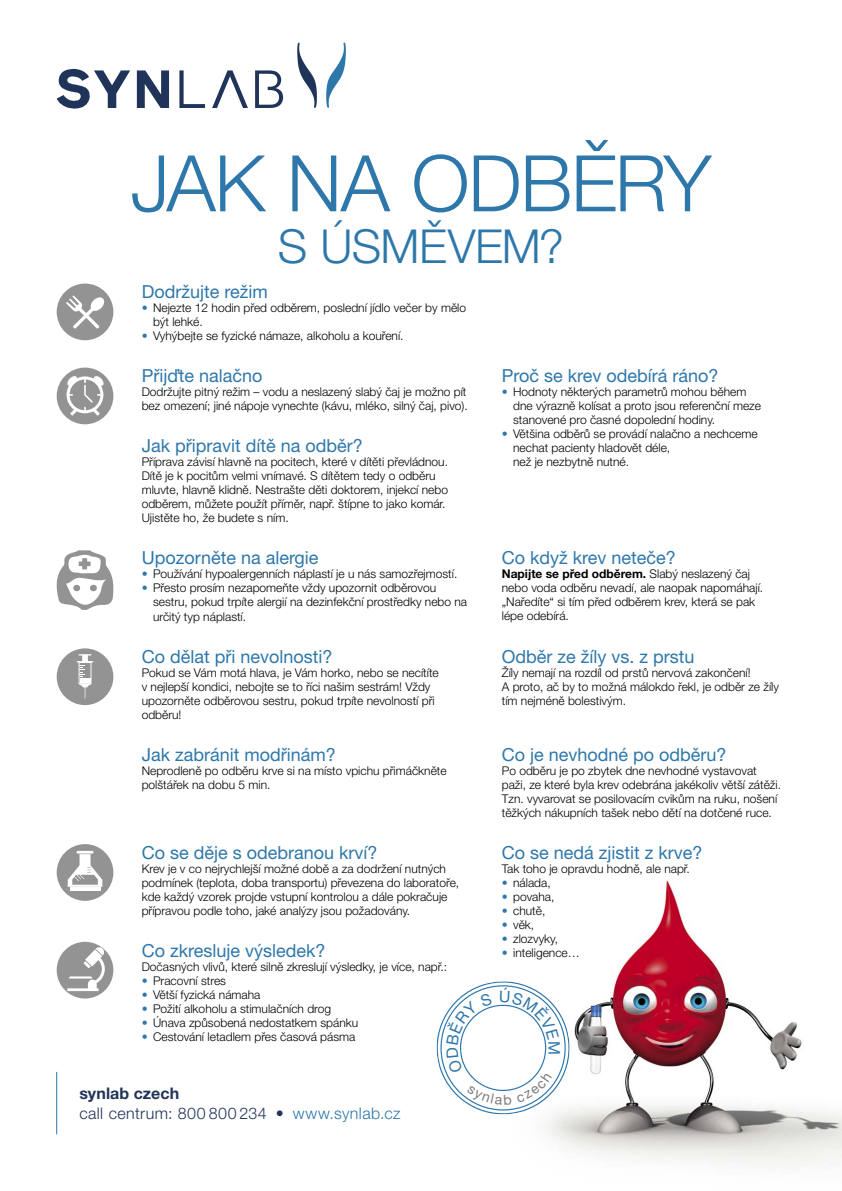
<style>
.page{position:relative;width:842px;height:1191px;background:#fff}
.page>*{position:absolute;margin:0;border:0;box-sizing:border-box;transform-origin:0 0}
.t1{font:300 78.1px "Helvetica Neue CE";letter-spacing:-.02em;color:#2e77aa}
.t2{font:300 46.9px "Helvetica Neue CE";letter-spacing:-.01em;color:#2e77aa}
.t3{font:18px "Helvetica Neue CE";color:#2e77aa}
.t4{font:300 16px/20px "Helvetica Neue CE";letter-spacing:.03em;color:#20345a}
.t5{font:16px "Helvetica Neue CE";color:#2e77aa}
.t6{font:300 12px/14px "Helvetica Neue CE";color:#000}
.s1{color:#2e77aa}
.s2{font-weight:700}
</style>
<div class="page">
<img style="left:497px;top:879px;width:345px;height:285px">
<svg style="left:56px;top:550px;width:58px;height:60px"></svg>
<div style="left:57px;top:648px;width:56px;height:57px;background:#939393;border-radius:50%"></div>
<svg style="left:77px;top:654px;width:16px;height:45px"></svg>
<div style="left:57px;top:844px;width:56px;height:57px;background:#939393;border-radius:50%"></div>
<hr style="left:70px;top:887px;width:30px;height:3px;background:#fff">
<svg style="left:68px;top:851px;width:34px;height:35px"></svg>
<div style="left:57px;top:941px;width:56px;height:57px;background:#939393;border-radius:50%"></div>
<svg style="left:67px;top:946px;width:38px;height:45px"></svg>
<div style="left:57px;top:367px;width:56px;height:57px;background:#939393;border-radius:50%"></div>
<svg style="left:67px;top:376px;width:37px;height:40px"></svg>
<div style="left:57px;top:283px;width:56px;height:57px;background:#939393;border-radius:50%"></div>
<svg style="left:66px;top:295px;width:39px;height:34px"></svg>
<svg style="left:297px;top:43px;width:20px;height:65px"></svg>
<svg style="left:326px;top:43px;width:20px;height:65px"></svg>
<svg style="left:179px;top:70px;width:26px;height:38px"></svg>
<svg style="left:255px;top:70px;width:28px;height:38px"></svg>
<svg style="left:57px;top:68px;width:73px;height:41px"></svg>
<svg style="left:137px;top:70px;width:32px;height:38px"></svg>
<svg style="left:212px;top:70px;width:36px;height:38px"></svg>
<hr style="left:56px;top:1071px;width:1px;height:63px;background:#2e77aa">
<svg style="left:437px;top:981px;width:133px;height:133px"></svg>
<h1 class="t1" style="left:131px;top:137px;width:582px">JAK NA ODBĚRY</h1>
<h2 class="t2" style="left:278px;top:219px;width:288px">S ÚSMĚVEM?</h2>
<h3 class="t3" style="left:142px;top:281px;width:127px">Dodržujte režim</h3>
<p class="t6" style="left:153px;top:302px;width:314px;text-indent:-11px"><span class="s1">•</span> Nejezte 12 hodin před odběrem, poslední jídlo večer by mělo být lehké.</p>
<p class="t6" style="left:142px;top:330px;width:263px"><span class="s1">•</span> Vyhýbejte se fyzické námaze, alkoholu a kouření.</p>
<h3 class="t3" style="left:142px;top:365px;width:122px">Přijďte nalačno</h3>
<p class="t6" style="left:142px;top:386px;width:328px">Dodržujte pitný režim – vodu a neslazený slabý čaj je možno pít bez omezení; jiné nápoje vynechte (kávu, mléko, silný čaj, pivo).</p>
<h3 class="t3" style="left:502px;top:365px;width:218px">Proč se krev odebírá ráno?</h3>
<p class="t6" style="left:513px;top:386px;width:249px;text-indent:-11px"><span class="s1">•</span> Hodnoty některých parametrů mohou během dne výrazně kolísat a proto jsou referenční meze stanovené pro časné dopolední hodiny.</p>
<p class="t6" style="left:513px;top:428px;width:246px;text-indent:-11px"><span class="s1">•</span> Většina odběrů se provádí nalačno a nechceme nechat pacienty hladovět déle,<br>než je nezbytně nutné.</p>
<h3 class="t3" style="left:142px;top:435px;width:223px">Jak připravit dítě na odběr?</h3>
<p class="t6" style="left:142px;top:456px;width:308px">Příprava závisí hlavně na pocitech, které v dítěti převládnou.<br>Dítě je k pocitům velmi vnímavé. S dítětem tedy o odběru mluvte, hlavně klidně. Nestrašte děti doktorem, injekcí nebo odběrem, můžete použít příměr, např. štípne to jako komár.<br>Ujistěte ho, že budete s ním.</p>
<h3 class="t3" style="left:142px;top:547px;width:178px">Upozorněte na alergie</h3>
<p class="t6" style="left:142px;top:568px;width:317px"><span class="s1">•</span> Používání hypoalergenních náplastí je u nás samozřejmostí.</p>
<p class="t6" style="left:153px;top:582px;width:316px;text-indent:-11px"><span class="s1">•</span> Přesto prosím nezapomeňte vždy upozornit odběrovou sestru, pokud trpíte alergií na dezinfekční prostředky nebo na určitý typ náplastí.</p>
<h3 class="t3" style="left:142px;top:645px;width:192px">Co dělat při nevolnosti?</h3>
<p class="t6" style="left:142px;top:666px;width:298px">Pokud se Vám motá hlava, je Vám horko, nebo se necítíte v nejlepší kondici, nebojte se to říci našim sestrám! Vždy upozorněte odběrovou sestru, pokud trpíte nevolností při odběru!</p>
<h3 class="t3" style="left:142px;top:743px;width:196px">Jak zabránit modřinám?</h3>
<p class="t6" style="left:142px;top:764px;width:306px">Neprodleně po odběru krve si na místo vpichu přimáčkněte polštářek na dobu 5 min.</p>
<h3 class="t3" style="left:502px;top:547px;width:176px">Co když krev neteče?</h3>
<p class="t6" style="left:502px;top:568px;width:263px"><span class="s2">Napijte se před odběrem.</span> Slabý neslazený čaj nebo voda odběru nevadí, ale naopak napomáhají. „Naředíte“ si tím před odběrem krev, která se pak lépe odebírá.</p>
<h3 class="t3" style="left:502px;top:645px;width:194px">Odběr ze žíly vs. z prstu</h3>
<p class="t6" style="left:502px;top:666px;width:279px">Žíly nemají na rozdíl od prstů nervová zakončení!<br>A proto, ač by to možná málokdo řekl, je odběr ze žíly tím nejméně bolestivým.</p>
<h3 class="t3" style="left:502px;top:743px;width:226px">Co je nevhodné po odběru?</h3>
<p class="t6" style="left:502px;top:764px;width:281px">Po odběru je po zbytek dne nevhodné vystavovat paži, ze které byla krev odebrána jakékoliv větší zátěži.<br>Tzn. vyvarovat se posilovacím cvikům na ruku, nošení těžkých nákupních tašek nebo dětí na dotčené ruce.</p>
<h3 class="t3" style="left:502px;top:841px;width:202px">Co se nedá zjistit z krve?</h3>
<p class="t6" style="left:502px;top:862px;width:190px">Tak toho je opravdu hodně, ale např.</p>
<p class="t6" style="left:502px;top:876px;width:50px"><span class="s1">•</span> nálada,</p>
<p class="t6" style="left:502px;top:890px;width:54px"><span class="s1">•</span> povaha,</p>
<p class="t6" style="left:502px;top:904px;width:45px"><span class="s1">•</span> chutě,</p>
<p class="t6" style="left:502px;top:918px;width:34px"><span class="s1">•</span> věk,</p>
<p class="t6" style="left:502px;top:932px;width:58px"><span class="s1">•</span> zlozvyky,</p>
<h3 class="t3" style="left:142px;top:841px;width:237px">Co se děje s odebranou krví?</h3>
<p class="t6" style="left:142px;top:862px;width:319px">Krev je v co nejrychlejší možné době a za dodržení nutných podmínek (teplota, doba transportu) převezena do laboratoře, kde každý vzorek projde vstupní kontrolou a dále pokračuje přípravou podle toho, jaké analýzy jsou požadovány.</p>
<h3 class="t3" style="left:142px;top:939px;width:185px">Co zkresluje výsledek?</h3>
<p class="t6" style="left:502px;top:946px;width:80px"><span class="s1">•</span> inteligence…</p>
<p class="t6" style="left:142px;top:960px;width:307px">Dočasných vlivů, které silně zkreslují výsledky, je více, např.:</p>
<p class="t6" style="left:142px;top:974px;width:86px"><span class="s1">•</span> Pracovní stres</p>
<p class="t6" style="left:142px;top:988px;width:120px"><span class="s1">•</span> Větší fyzická námaha</p>
<p class="t6" style="left:142px;top:1002px;width:191px"><span class="s1">•</span> Požití alkoholu a stimulačních drog</p>
<p class="t6" style="left:142px;top:1016px;width:218px"><span class="s1">•</span> Únava způsobená nedostatkem spánku</p>
<p class="t6" style="left:142px;top:1030px;width:215px"><span class="s1">•</span> Cestování letadlem přes časová pásma</p>
<h3 class="t5" style="left:564px;top:1040px;width:16px;rotate:90deg">M</h3>
<h3 class="t4" style="left:79px;top:1084px;width:323px"><span class="s2">synlab czech<br></span>call centrum: 800 800 234 • <span class="s1">www.synlab.cz</span></h3>
</div>
